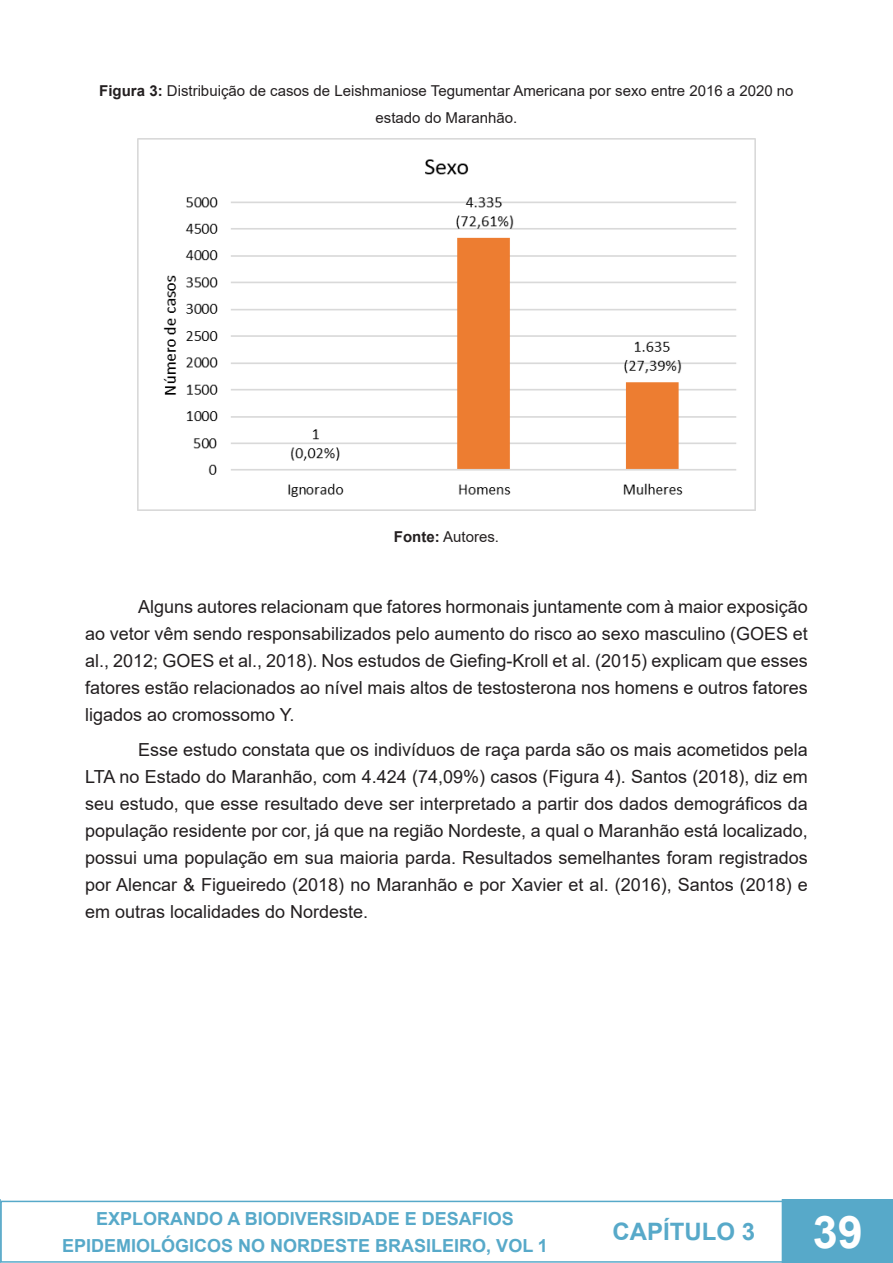
<style>
.page{position:relative;width:893px;height:1263px;background:#fff}
.page>*{position:absolute;margin:0;border:0;box-sizing:border-box;transform-origin:0 0}
.t1{font:700 45px "Arial";color:#fff}
.t2{font:700 24px "Arial";color:#57a9c9}
.t3{font:18px/27px "Arial";color:#231f20;text-align:justify}
.t4{font:700 18px/27px "Arial";color:#57a9c9;text-align:center}
.t5{font:15px/27px "Arial";color:#231f20;text-align:center}
.s1{font-weight:700}
</style>
<div class="page">
<div style="left:0;top:1201px;width:784px;height:62px;border:2px solid #57a9c9"></div>
<svg style="left:0;top:1199px;width:1px;height:64px"></svg>
<div style="left:782px;top:1200px;width:111px;height:63px;background:#57a9c9"></div>
<div style="left:782px;top:1199px;width:111px;height:64px;border:2px solid #57a9c9"></div>
<img style="left:138px;top:139px;width:617px;height:372px">
<p class="t5" style="left:99px;top:77px;width:696px"><span class="s1">Figura 3:</span> Distribuição de casos de Leishmaniose Tegumentar Americana por sexo entre 2016 a 2020 no estado do Maranhão.</p>
<p class="t5" style="left:394px;top:523px;width:107px"><span class="s1">Fonte:</span> Autores.</p>
<p class="t3" style="left:85px;top:593px;width:724px;text-indent:53px">Alguns autores relacionam que fatores hormonais juntamente com à maior exposição ao vetor vêm sendo responsabilizados pelo aumento do risco ao sexo masculino (GOES et al., 2012; GOES et al., 2018). Nos estudos de Giefing-Kroll et al. (2015) explicam que esses fatores estão relacionados ao nível mais altos de testosterona nos homens e outros fatores ligados ao cromossomo Y.</p>
<p class="t3" style="left:85px;top:736px;width:724px;text-indent:53px">Esse estudo constata que os indivíduos de raça parda são os mais acometidos pela LTA no Estado do Maranhão, com 4.424 (74,09%) casos (Figura 4). Santos (2018), diz em seu estudo, que esse resultado deve ser interpretado a partir dos dados demográficos da população residente por cor, já que na região Nordeste, a qual o Maranhão está localizado, possui uma população em sua maioria parda. Resultados semelhantes foram registrados por Alencar &amp; Figueiredo (2018) no Maranhão e por Xavier et al. (2016), Santos (2018) e em outras localidades do Nordeste.</p>
<p class="t4" style="left:62px;top:1205px;width:487px">EXPLORANDO A BIODIVERSIDADE E DESAFIOS<br>EPIDEMIOLÓGICOS NO NORDESTE BRASILEIRO, VOL 1</p>
<h2 class="t2" style="left:612px;top:1215px;width:144px">CAPÍTULO 3</h2>
<h1 class="t1" style="left:813px;top:1200px;width:52px">39</h1>
</div>
